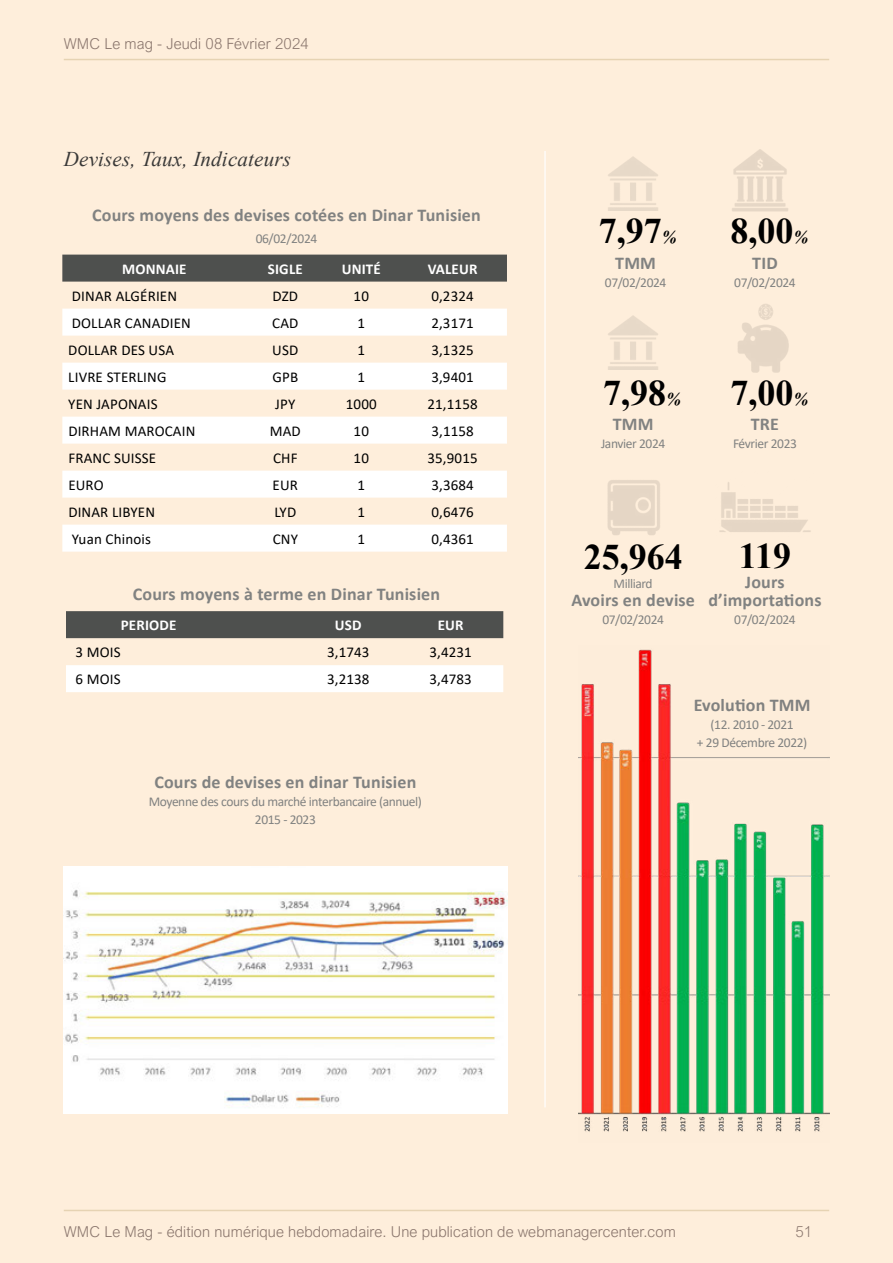
<style>
.page{position:relative;width:893px;height:1263px;background:#feeedb}
.page>*{position:absolute;margin:0;border:0;box-sizing:border-box;transform-origin:0 0}
.t1{font:700 36px "Times New Roman";color:#000}
.t2{font:italic 21px "Times New Roman";letter-spacing:.01em;color:#3a3938}
.t3{font:700 18px/18px "Calibri";letter-spacing:.01em;color:#818281;text-align:center}
.t4{font:15px "Calibri";letter-spacing:.01em;color:#000}
.t5{font:300 15px "Arial Nova W07";letter-spacing:.01em;color:#8b776e}
.t6{font:700 15px "Calibri";letter-spacing:.01em;color:#fff}
.t7{font:13.5px/18px "Calibri";letter-spacing:-.03em;color:#818281;text-align:center}
.s1{font-style:italic;font-size:18px}
</style>
<div class="page">
<hr style="left:64px;top:1210px;width:765px;height:1px;background:#e0cda9">
<hr style="left:64px;top:59px;width:765px;height:1px;background:#e0cda9">
<div style="left:62px;top:255px;width:445px;height:27px;background:#4e504e"></div>
<svg style="left:62px;top:309px;width:445px;height:243px;fill:#fff"></svg>
<div style="left:66px;top:611px;width:437px;height:27px;background:#4e504e"></div>
<div style="left:66px;top:665px;width:437px;height:27px;background:#fff"></div>
<hr style="left:544px;top:151px;width:2px;height:956px;background:#fff">
<img style="left:738px;top:304px;width:51px;height:69px">
<img style="left:732px;top:149px;width:56px;height:62px">
<img style="left:719px;top:482px;width:92px;height:50px">
<img style="left:607px;top:480px;width:53px;height:55px">
<img style="left:578px;top:649px;width:251px;height:483px">
<img style="left:64px;top:867px;width:443px;height:246px">
<p class="t5" style="left:64px;top:35px;width:247px">WMC Le mag - Jeudi 08 Février 2024</p>
<h2 class="t2" style="left:64px;top:144px;width:229px">Devises, Taux, Indicateurs</h2>
<p class="t3" style="left:92px;top:206px;width:390px">Cours moyens des devises cotées en Dinar Tunisien</p>
<p class="t7" style="left:256px;top:229px;width:63px">06/02/2024</p>
<p class="t6" style="left:122px;top:258px;width:66px">MONNAIE</p>
<p class="t6" style="left:268px;top:258px;width:36px">SIGLE</p>
<p class="t6" style="left:342px;top:258px;width:41px">UNITÉ</p>
<p class="t6" style="left:428px;top:258px;width:51px">VALEUR</p>
<p class="t4" style="left:72px;top:285px;width:107px">DINAR ALGÉRIEN</p>
<p class="t4" style="left:273px;top:285px;width:27px">DZD</p>
<p class="t4" style="left:354px;top:285px;width:17px">10</p>
<p class="t4" style="left:431px;top:285px;width:44px">0,2324</p>
<p class="t4" style="left:72px;top:312px;width:121px">DOLLAR CANADIEN</p>
<p class="t4" style="left:272px;top:312px;width:28px">CAD</p>
<p class="t4" style="left:357px;top:312px;width:9px">1</p>
<p class="t4" style="left:431px;top:312px;width:44px">2,3171</p>
<p class="t4" style="left:68px;top:339px;width:107px">DOLLAR DES USA</p>
<p class="t4" style="left:272px;top:339px;width:28px">USD</p>
<p class="t4" style="left:357px;top:339px;width:9px">1</p>
<p class="t4" style="left:431px;top:339px;width:44px">3,1325</p>
<p class="t4" style="left:68px;top:366px;width:100px">LIVRE STERLING</p>
<p class="t4" style="left:272px;top:366px;width:27px">GPB</p>
<p class="t4" style="left:357px;top:366px;width:9px">1</p>
<p class="t4" style="left:431px;top:366px;width:44px">3,9401</p>
<p class="t4" style="left:68px;top:393px;width:91px">YEN JAPONAIS</p>
<p class="t4" style="left:275px;top:393px;width:22px">JPY</p>
<p class="t4" style="left:346px;top:393px;width:32px">1000</p>
<p class="t4" style="left:427px;top:393px;width:52px">21,1158</p>
<p class="t4" style="left:68px;top:420px;width:129px">DIRHAM MAROCAIN</p>
<p class="t4" style="left:270px;top:420px;width:33px">MAD</p>
<p class="t4" style="left:354px;top:420px;width:17px">10</p>
<p class="t4" style="left:431px;top:420px;width:44px">3,1158</p>
<p class="t4" style="left:68px;top:447px;width:89px">FRANC SUISSE</p>
<p class="t4" style="left:273px;top:447px;width:26px">CHF</p>
<p class="t4" style="left:354px;top:447px;width:17px">10</p>
<p class="t4" style="left:427px;top:447px;width:52px">35,9015</p>
<p class="t4" style="left:68px;top:474px;width:37px">EURO</p>
<p class="t4" style="left:273px;top:474px;width:27px">EUR</p>
<p class="t4" style="left:357px;top:474px;width:9px">1</p>
<p class="t4" style="left:431px;top:474px;width:44px">3,3684</p>
<p class="t4" style="left:68px;top:501px;width:88px">DINAR LIBYEN</p>
<p class="t4" style="left:274px;top:501px;width:23px">LYD</p>
<p class="t4" style="left:357px;top:501px;width:9px">1</p>
<p class="t4" style="left:431px;top:501px;width:44px">0,6476</p>
<p class="t4" style="left:72px;top:528px;width:80px">Yuan Chinois</p>
<p class="t4" style="left:273px;top:528px;width:27px">CNY</p>
<p class="t4" style="left:357px;top:528px;width:9px">1</p>
<p class="t4" style="left:431px;top:528px;width:44px">0,4361</p>
<p class="t3" style="left:133px;top:585px;width:309px">Cours moyens à terme en Dinar Tunisien</p>
<p class="t6" style="left:121px;top:615px;width:57px">PERIODE</p>
<p class="t6" style="left:335px;top:615px;width:28px">USD</p>
<p class="t6" style="left:438px;top:615px;width:27px">EUR</p>
<p class="t4" style="left:76px;top:642px;width:47px">3 MOIS</p>
<p class="t4" style="left:327px;top:642px;width:44px">3,1743</p>
<p class="t4" style="left:429px;top:642px;width:44px">3,4231</p>
<p class="t4" style="left:76px;top:669px;width:47px">6 MOIS</p>
<p class="t4" style="left:327px;top:669px;width:44px">3,2138</p>
<p class="t4" style="left:429px;top:669px;width:44px">3,4783</p>
<p class="t3" style="left:154px;top:773px;width:264px">Cours de devises en dinar Tunisien</p>
<p class="t7" style="left:149px;top:792px;width:275px">Moyenne des cours du marché interbancaire (annuel)<br>2015 - 2023</p>
<h1 class="t1" style="left:599px;top:205px;width:79px">7,97<span class="s1">%</span></h1>
<p class="t3" style="left:615px;top:254px;width:42px">TMM</p>
<p class="t7" style="left:605px;top:273px;width:63px">07/02/2024</p>
<h1 class="t1" style="left:603px;top:366px;width:79px">7,98<span class="s1">%</span></h1>
<p class="t3" style="left:613px;top:414px;width:42px">TMM</p>
<p class="t7" style="left:601px;top:434px;width:66px">Janvier 2024</p>
<h1 class="t1" style="left:730px;top:205px;width:79px">8,00<span class="s1">%</span></h1>
<p class="t3" style="left:752px;top:254px;width:27px">TID</p>
<p class="t7" style="left:734px;top:273px;width:63px">07/02/2024</p>
<h1 class="t1" style="left:730px;top:366px;width:79px">7,00<span class="s1">%</span></h1>
<p class="t3" style="left:751px;top:415px;width:30px">TRE</p>
<p class="t7" style="left:733px;top:434px;width:65px">Février 2023</p>
<h1 class="t1" style="left:584px;top:530px;width:100px">25,964</h1>
<p class="t7" style="left:614px;top:574px;width:41px">Milliard</p>
<p class="t3" style="left:571px;top:591px;width:125px">Avoirs en devise</p>
<p class="t7" style="left:602px;top:610px;width:63px">07/02/2024</p>
<h1 class="t1" style="left:739px;top:530px;width:54px">119</h1>
<p class="t3" style="left:708px;top:573px;width:115px">Jours d’importations</p>
<p class="t7" style="left:734px;top:610px;width:63px">07/02/2024</p>
<p class="t3" style="left:694px;top:696px;width:118px">Evolution TMM</p>
<p class="t7" style="left:697px;top:715px;width:112px">(12. 2010 - 2021<br>+ 29 Décembre 2022)</p>
<p class="t5" style="left:64px;top:1223px;width:614px">WMC Le Mag - édition numérique hebdomadaire. Une publication de webmanagercenter.com</p>
<p class="t5" style="left:795px;top:1223px;width:18px">51</p>
</div>
